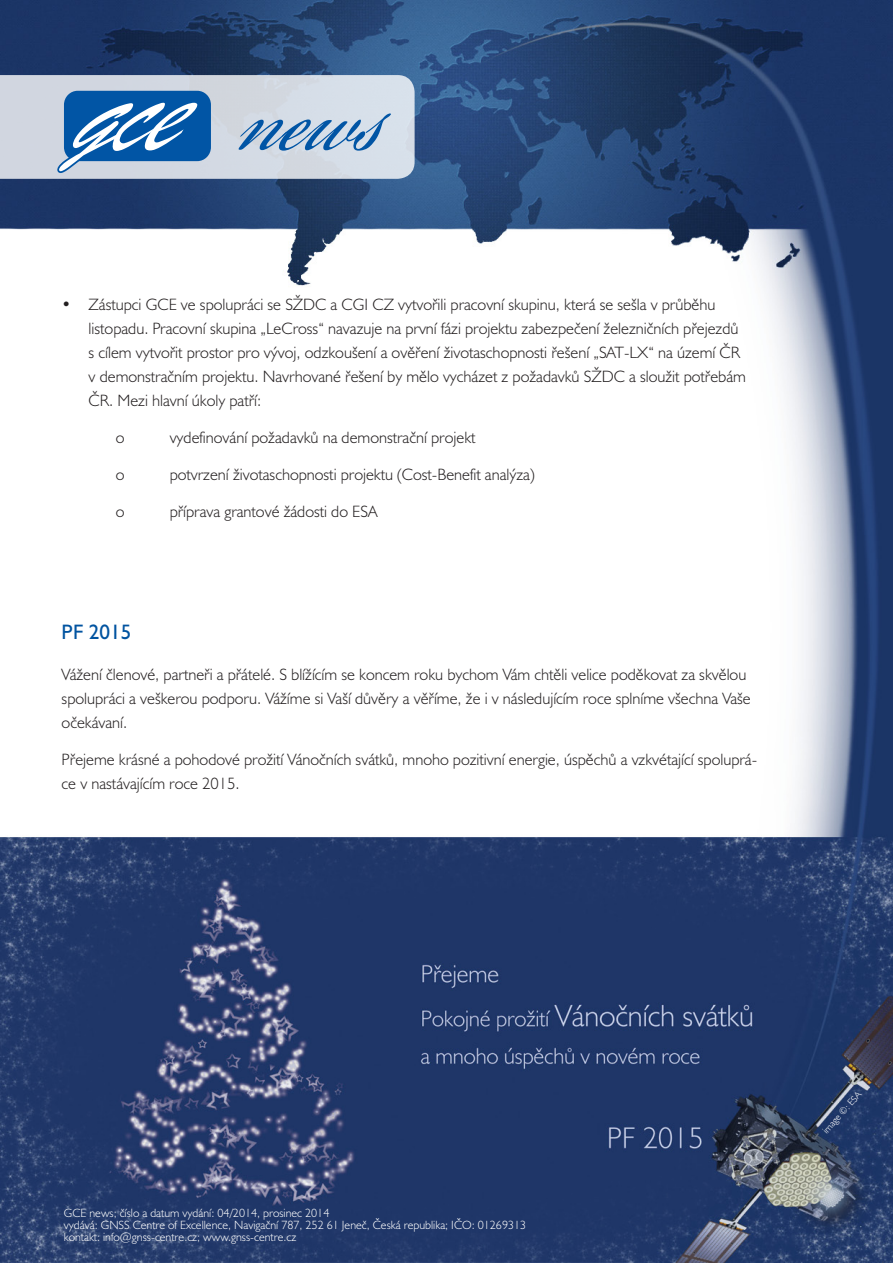
<style>
.page{position:relative;width:893px;height:1263px;background:#fff}
.page>*{position:absolute;margin:0;border:0;box-sizing:border-box;transform-origin:0 0}
.Nadpis{font:21px "Humanist 521 AT";color:#0153a0}
.Text{font:16.5px/24px "Humanist 521 AT Light";color:#231f20}
.Zapati{font:12px/12px "Humanist 521 AT Light";color:#fff}
.Zapati-2{font:9.75px "Humanist 521 AT Light";color:#fff}
</style>
<div class="page">
<img style="left:0;top:0;width:893px;height:1263px">
<svg style="left:0;top:75px;width:415px;height:104px;background:#a5bdd6"></svg>
<p class="Text" style="left:89px;top:293px;width:659px;text-indent:-27px">• Zástupci GCE ve spolupráci se SŽDC a CGI CZ vytvořili pracovní skupinu, která se sešla v průběhu listopadu. Pracovní skupina „LeCross“ navazuje na první fázi projektu zabezpečení železničních přejezdů s cílem vytvořit prostor pro vývoj, odzkoušení a ověření životaschopnosti řešení „SAT-LX“ na území ČR v demonstračním projektu. Navrhované řešení by mělo vycházet z požadavků SŽDC a sloužit potřebám ČR. Mezi hlavní úkoly patří:</p>
<p class="Text" style="left:116px;top:425px;width:10px">o</p>
<p class="Text" style="left:170px;top:425px;width:307px">vydefinování požadavků na demonstrační projekt</p>
<p class="Text" style="left:116px;top:462px;width:10px">o</p>
<p class="Text" style="left:170px;top:462px;width:366px">potvrzení životaschopnosti projektu (Cost-Benefit analýza)</p>
<p class="Text" style="left:116px;top:499px;width:10px">o</p>
<p class="Text" style="left:170px;top:499px;width:209px">příprava grantové žádosti do ESA</p>
<p class="Nadpis" style="left:62px;top:619px;width:71px">PF 2015</p>
<p class="Text" style="left:62px;top:662px;width:691px">Vážení členové, partneři a přátelé. S blížícím se koncem roku bychom Vám chtěli velice poděkovat za skvělou spolupráci a veškerou podporu. Vážíme si Vaší důvěry a věříme, že i v následujícím roce splníme všechna Vaše očekávaní.</p>
<p class="Text" style="left:62px;top:747px;width:697px">Přejeme krásné a pohodové prožití Vánočních svátků, mnoho pozitivní energie, úspěchů a vzkvétající spoluprá&shy;ce v nastávajícím roce 2015.</p>
<p class="Zapati" style="left:64px;top:1207px;width:464px">GCE news; číslo a datum vydání: 04/2014, prosinec 2014<br>vydává: GNSS Centre of Excellence, Navigační 787 , 252 61 Jeneč, Česká republika; IČO: 01269313 kontakt: info@gnss-centre.cz; www.gnss-centre.cz</p>
<p class="Zapati-2" style="left:820px;top:1128px;width:54px;rotate:-48deg">image ©: ESA</p>
</div>
